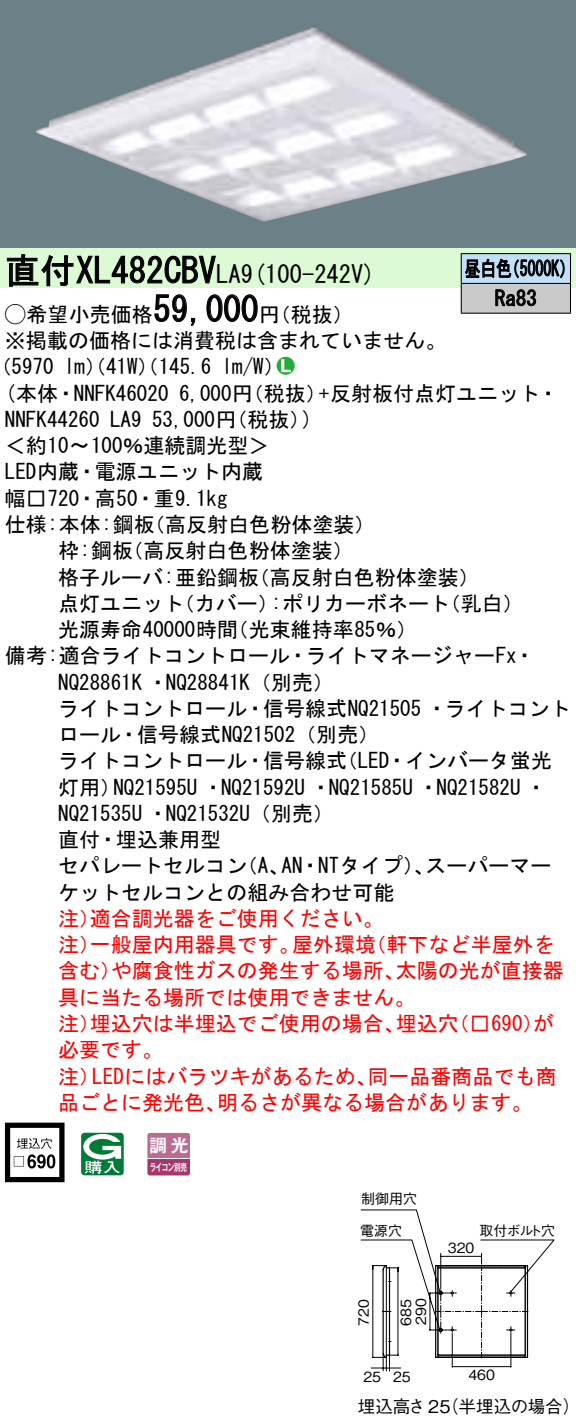
<style>
.page{position:relative;width:576px;height:1426px;background:#fff}
.page>*{position:absolute;margin:0;border:0;box-sizing:border-box;transform-origin:0 0}
.t1{font:35px "MS Gothic";color:#000}
.t2{font:24.5px "MS Gothic";color:#000}
.t3{font:21px/26.2px "MS Gothic";color:#000}
.t4{font:21px/26.2px "MS Gothic";color:#f00}
.t5{font:21px/29.8px "MS Gothic";color:#000;scale:.75 1}
.t6{font:21px "Ford Classification 1";color:#23ac38}
.t7{font:17.5px "Gothic BBB Pro Medium 90 pv RKSJ H";color:#000}
.t8{font:17.5px "Gothic MB101 Pro De Bold 90 pv RKSJ H";color:#fff}
.t9{font:14px "Gothic BBB Pro Medium 90 pv RKSJ H";color:#000}
.t10{font:10.15px "Gothic MB101 Pro De Bold 90 pv RKSJ H";letter-spacing:-.05em;color:#fff;scale:.65 1}
.s1{font-size:24.5px}
.s2{font-family:"Ford Classification 1"}
.s3{color:#fff}
</style>
<div class="page">
<div style="left:0;top:0;width:575px;height:248px;background:#6c8087"></div>
<img style="left:36px;top:26px;width:490px;height:196px">
<div style="left:0;top:248px;width:575px;height:40px;background:#dcfad4"></div>
<svg style="left:6px;top:254px;width:210px;height:33px"></svg>
<svg style="left:154px;top:294px;width:42px;height:32px"></svg>
<svg style="left:206px;top:294px;width:52px;height:28px"></svg>
<svg style="left:5px;top:1122px;width:59px;height:60px"></svg>
<svg style="left:81px;top:1132px;width:43px;height:43px"></svg>
<svg style="left:147px;top:1133px;width:43px;height:42px;background:#b45782"></svg>
<hr style="left:147px;top:1157px;width:43px;height:2px;background:#fff">
<div style="left:461px;top:254px;width:109px;height:29px;background:#c1e1fa"></div>
<div style="left:461px;top:283px;width:109px;height:30px;background:#cacaca"></div>
<hr style="left:460px;top:253px;width:110px;height:1px;background:#000">
<hr style="left:569px;top:254px;width:2px;height:29px;background:#000">
<hr style="left:460px;top:283px;width:110px;height:1px;background:#000">
<hr style="left:569px;top:284px;width:2px;height:29px;background:#000">
<hr style="left:460px;top:312px;width:110px;height:2px;background:#000">
<svg style="left:460px;top:254px;width:104px;height:59px"></svg>
<svg style="left:360px;top:1209px;width:195px;height:161px"></svg>
<h1 class="t1" style="left:5px;top:253px;width:237px">直付XL482CBV<span class="s1">LA</span></h1>
<p class="t2" style="left:241px;top:262px;width:136px">(9 100-242 (V</p>
<h1 class="t1" style="left:153px;top:292px;width:106px">59,000</h1>
<p class="t3" style="left:5px;top:301px;width:442px"><span class="s2">A</span>希望小売価格<br>※掲載の価格には消費税は含まれていません。</p>
<p class="t6" style="left:277px;top:356px;width:19px">2<span class="s3">7</span></p>
<p class="t3" style="left:259px;top:301px;width:96px">（円税抜(</p>
<p class="t3" style="left:222px;top:354px;width:64px">l m (W/</p>
<p class="t3" style="left:-9px;top:354px;width:65px">（5970</p>
<p class="t3" style="left:64px;top:354px;width:149px">lm）（41 ）（W 145.6</p>
<p class="t5" style="left:494px;top:254px;width:57px;text-indent:-30px">昼白色<br>Ra83</p>
<p class="t5" style="left:504px;top:254px;width:96px">（5000 (K</p>
<p class="t3" style="left:5px;top:380px;width:165px">(本体・NNFK46020</p>
<p class="t3" style="left:319px;top:380px;width:241px">+反射板付点灯ユニット・</p>
<p class="t3" style="left:179px;top:380px;width:149px">6,000 （円税抜）</p>
<p class="t3" style="left:152px;top:406px;width:160px">53,000 （円税抜(</p>
<p class="t3" style="left:302px;top:406px;width:12px">(</p>
<p class="t3" style="left:5px;top:406px;width:96px">NNFK44260</p>
<p class="t3" style="left:5px;top:432px;width:266px">＜約10〜100％連続調光型&lt;</p>
<p class="t3" style="left:5px;top:459px;width:259px">LED内蔵・電源ユニット内蔵</p>
<p class="t3" style="left:5px;top:485px;width:224px">幅□720・高50・重9.1kg</p>
<p class="t3" style="left:144px;top:511px;width:232px">（高反射白色粉体塗装(</p>
<p class="t3" style="left:110px;top:406px;width:33px">LA9</p>
<p class="t3" style="left:122px;top:511px;width:233px;text-indent:-117px">仕様:本体:鋼板<br>（高反射白色粉体塗装(</p>
<p class="t3" style="left:58px;top:537px;width:76px">枠:鋼板</p>
<p class="t3" style="left:58px;top:564px;width:202px">格子ルーバ:亜鉛鋼板</p>
<p class="t3" style="left:248px;top:564px;width:232px">（高反射白色粉体塗装(</p>
<p class="t3" style="left:174px;top:590px;width:106px">（カバー）</p>
<p class="t3" style="left:58px;top:590px;width:128px">点灯ユニット</p>
<p class="t3" style="left:271px;top:590px;width:181px">:ポリカーボネート</p>
<p class="t3" style="left:439px;top:590px;width:85px">（乳白(</p>
<p class="t3" style="left:58px;top:616px;width:181px">光源寿命40000時間</p>
<p class="t3" style="left:5px;top:642px;width:531px">備考:適合ライトコントロール・ライトマネージャーFx・</p>
<p class="t3" style="left:58px;top:669px;width:277px">NQ28861K ・NQ28841 （K 別売(</p>
<p class="t3" style="left:58px;top:695px;width:514px">ライトコントロール・信号線式NQ21505 ・ライトコント</p>
<p class="t3" style="left:58px;top:721px;width:322px">ロール・信号線式NQ21502（別売(</p>
<p class="t3" style="left:336px;top:747px;width:217px">（LED・インバータ蛍光</p>
<p class="t3" style="left:227px;top:616px;width:191px">（光束維持率85％(</p>
<p class="t3" style="left:113px;top:747px;width:435px;text-indent:-55px">ライトコントロール・信号線式<br>NQ21595U ・NQ21592U ・NQ21585U ・NQ21582 ・U</p>
<p class="t3" style="left:58px;top:774px;width:277px">灯用）<br>NQ21535U ・NQ21532 （U 別売(直付・埋込兼用型</p>
<p class="t3" style="left:281px;top:852px;width:154px">AN・NTタイプ）、</p>
<p class="t3" style="left:58px;top:852px;width:337px">セパレートセルコン<br>ケットセルコンとの組み合わせ可能</p>
<p class="t4" style="left:90px;top:905px;width:295px">適合調光器をご使用ください。</p>
<p class="t3" style="left:425px;top:852px;width:127px">スーパーマー</p>
<p class="t3" style="left:237px;top:852px;width:54px">（、A</p>
<p class="t4" style="left:58px;top:905px;width:43px">注）</p>
<p class="t4" style="left:90px;top:931px;width:211px">一般屋内用器具です。</p>
<p class="t4" style="left:292px;top:931px;width:85px">屋外環境</p>
<p class="t4" style="left:365px;top:931px;width:190px">（軒下など半屋外を</p>
<p class="t4" style="left:58px;top:931px;width:43px">注）</p>
<p class="t4" style="left:111px;top:957px;width:295px">や腐食性ガスの発生する場所、</p>
<p class="t4" style="left:395px;top:957px;width:170px">太陽の光が直接器</p>
<p class="t4" style="left:58px;top:957px;width:358px">含む）<br>具に当たる場所では使用できません。</p>
<p class="t4" style="left:90px;top:1010px;width:316px">埋込穴は半埋込でご使用の場合、</p>
<p class="t4" style="left:448px;top:1010px;width:107px">（□690 が）</p>
<p class="t4" style="left:58px;top:1010px;width:106px">注）<br>必要です。</p>
<p class="t4" style="left:395px;top:1010px;width:65px">埋込穴</p>
<p class="t4" style="left:92px;top:1062px;width:286px">LEDにはバラツキがあるため、</p>
<p class="t4" style="left:367px;top:1062px;width:190px">同一品番商品でも商</p>
<p class="t4" style="left:58px;top:1062px;width:43px">注）</p>
<p class="t4" style="left:58px;top:1089px;width:169px">品ごとに発光色、</p>
<p class="t4" style="left:217px;top:1089px;width:317px">明るさが異なる場合があります。</p>
<p class="t8" style="left:149px;top:1130px;width:41px">調光</p>
<p class="t10" style="left:150px;top:1158px;width:59px">ライコン別売</p>
<p class="t9" style="left:361px;top:1187px;width:57px">制御用穴</p>
<p class="t9" style="left:360px;top:1219px;width:43px">電源穴</p>
<p class="t9" style="left:352px;top:1325px;width:28px;rotate:-90deg">720</p>
<p class="t9" style="left:409px;top:1324px;width:28px;rotate:-90deg">290</p>
<p class="t9" style="left:394px;top:1325px;width:28px;rotate:-90deg">685</p>
<p class="t9" style="left:363px;top:1365px;width:19px">25</p>
<p class="t9" style="left:393px;top:1365px;width:19px">25</p>
<p class="t9" style="left:479px;top:1219px;width:77px">取付ボルト穴</p>
<p class="t9" style="left:447px;top:1236px;width:28px">320</p>
<p class="t9" style="left:468px;top:1363px;width:28px">460</p>
<p class="t7" style="left:441px;top:1392px;width:141px">（半埋込の場合(</p>
<p class="t7" style="left:358px;top:1392px;width:94px">埋込高さ 25</p>
</div>
